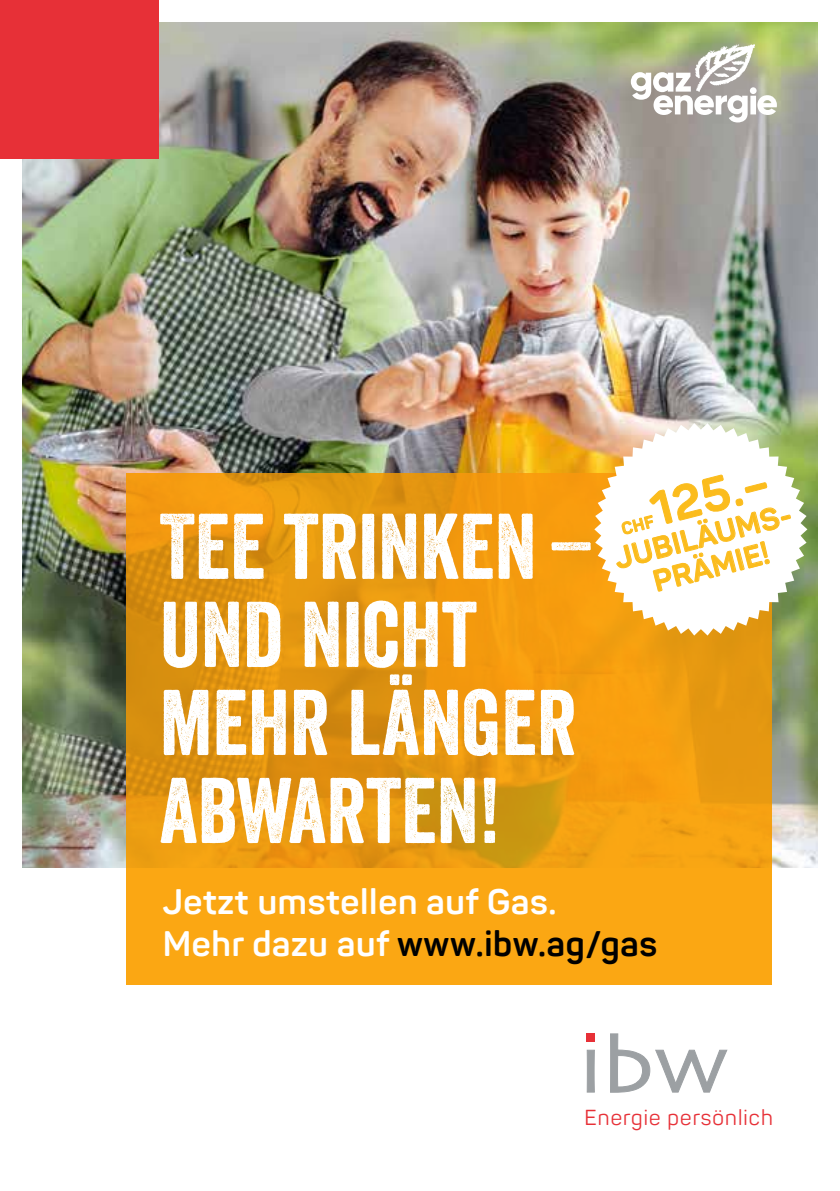
<style>
.page{position:relative;width:840px;height:1191px;background:#fff}
.page>*{position:absolute;margin:0;border:0;box-sizing:border-box;transform-origin:0 0}
.t1{font:90px/88px "Veneer";color:#fff}
.t2{font:700 47.2px "Panton";color:#fbbc1d}
.t3{font:700 35px/42px "Panton";letter-spacing:.02em;color:#fff}
.t4{font:700 29.8px/31.6px "Panton";color:#fbbc1d;text-align:center}
.t5{font:21.4px "Panton";letter-spacing:.05em;color:#e73037}
.s1{color:#000}
</style>
<div class="page">
<img style="left:23px;top:23px;width:793px;height:844px">
<svg style="left:126px;top:473px;width:645px;height:512px;background:#ec9b10"></svg>
<div style="left:0;top:0;width:159px;height:159px;background:#e73037"></div>
<svg style="left:586px;top:1049px;width:8px;height:43px"></svg>
<svg style="left:610px;top:1033px;width:116px;height:59px"></svg>
<div style="left:586px;top:1033px;width:8px;height:9px;background:#e73037"></div>
<svg style="left:594px;top:423px;width:213px;height:212px"></svg>
<svg style="left:630px;top:44px;width:146px;height:78px"></svg>
<svg style="left:612px;top:474px;width:178px;height:118px"></svg>
<h1 class="t1" style="left:159px;top:502px;width:436px">TEE TRINKEN –<br>UND NICHT<br>MEHR LÄNGER<br>ABWARTEN!</h1>
<h2 class="t2" style="left:644px;top:481px;width:122px;rotate:-14deg">125.–</h2>
<p class="t4" style="left:611px;top:543px;width:186px;rotate:-14deg">JUBILÄUMS-<br>PRÄMIE!</p>
<p class="t3" style="left:163px;top:880px;width:495px">Jetzt umstellen auf Gas.<br>Mehr dazu auf <span class="s1">www.ibw.ag/gas</span></p>
<p class="t5" style="left:584px;top:1104px;width:190px">Energie persönlich</p>
</div>
